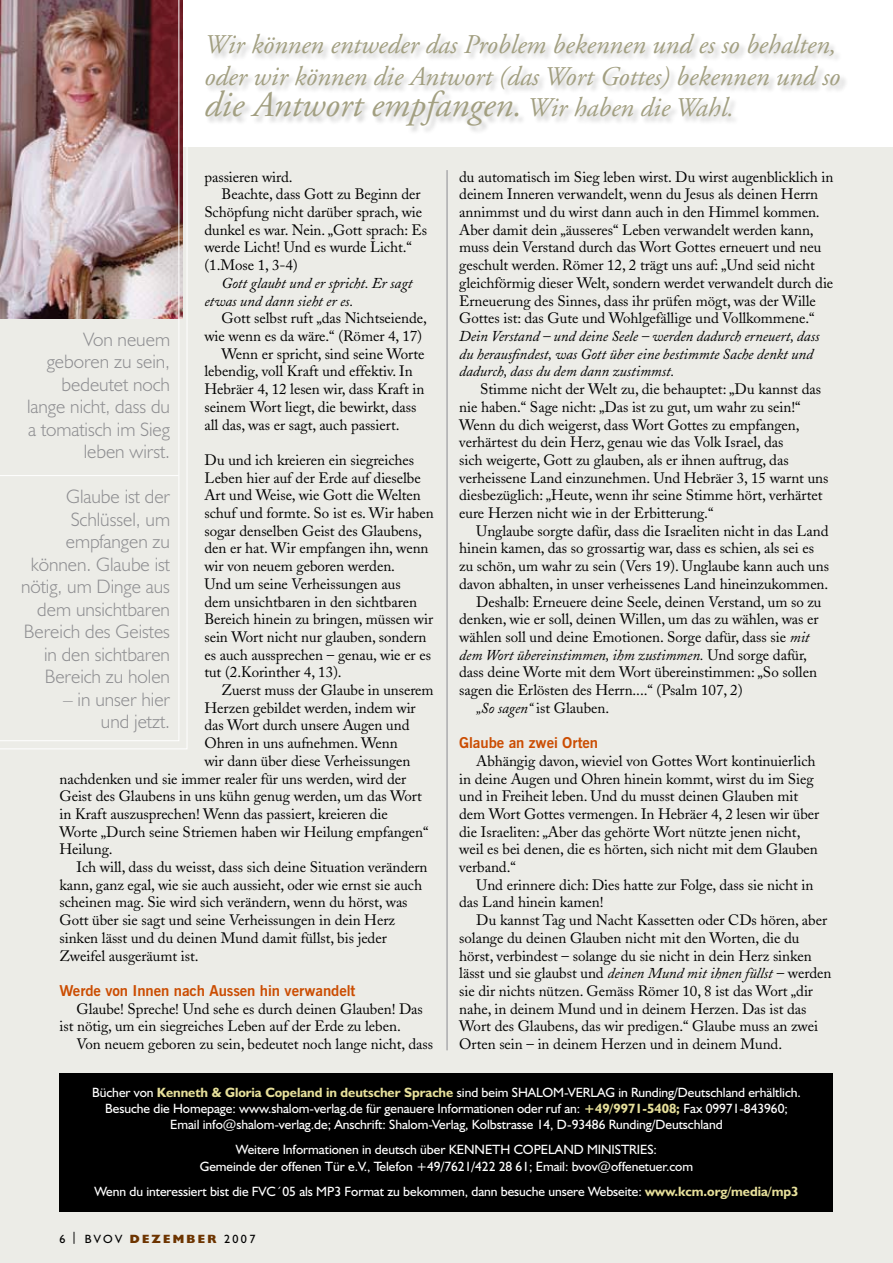
<style>
.page{position:relative;width:893px;height:1263px;background:#fff}
.page>*{position:absolute;margin:0;border:0;box-sizing:border-box;transform-origin:0 0}
.t1{font:italic 36px "Adobe Garamond";color:#a29f81}
.t2{font:italic 27px/31.5px "Adobe Garamond";color:#a29f81}
.t3{font:300 19.5px/22.5px "Humanist 521 BT";color:#8e8e91;text-align:right}
.t4{font:15px/17.7px "Adobe Caslon";letter-spacing:-.005em;color:#000}
.t5{font:italic 15px/17.7px "Adobe Caslon";letter-spacing:-.005em;color:#000}
.t6{font:700 15px "News Gothic BT";letter-spacing:-.005em;color:#cb4d02}
.t7{font:13.5px/16.2px "Humanist 521 BT";letter-spacing:-.005em;color:#fff}
.t8{font:12px "Humanist 521 BT";letter-spacing:.18em;color:#000}
.s1{font-size:27px}
.s2{font-style:italic}
.s3{font-style:normal}
.s4{font-weight:700;color:#e6df9a}
.s5{font-weight:800;color:#6d3400}
</style>
<div class="page">
<div style="left:0;top:147px;width:893px;height:1116px;background:#ecece7"></div>
<hr style="left:446px;top:170px;width:2px;height:880px;background:#96969b">
<div style="left:60px;top:1074px;width:773px;height:138px;background:#000"></div>
<div style="left:204px;top:33px;width:646px;height:103px;background:#000;opacity:.25"></div>
<svg style="left:0;top:0;width:188px;height:749px"></svg>
<img style="left:0;top:0;width:179px;height:741px">
<hr style="left:0;top:475px;width:179px;height:1px;background:#fff">
<h2 class="t2" style="left:204px;top:30px;width:637px">Wir können entweder das Problem bekennen und es so behalten, oder wir können die Antwort (das Wort Gottes) bekennen und so</h2>
<h1 class="t1" style="left:204px;top:86px;width:531px">die Antwort empfangen. <span class="s1">Wir haben die Wahl.</span></h1>
<p class="t4" style="left:204px;top:168px;width:90px">passieren wird.</p>
<p class="t4" style="left:222px;top:186px;width:201px">Beachte, dass Gott zu Beginn der</p>
<p class="t4" style="left:204px;top:203px;width:219px">Schöpfung nicht darüber sprach, wie</p>
<p class="t4" style="left:204px;top:221px;width:224px">dunkel es war. Nein. „Gott sprach: Es</p>
<p class="t4" style="left:204px;top:239px;width:209px">werde Licht! Und es wurde Licht.“</p>
<p class="t4" style="left:204px;top:256px;width:95px">(1.Mose 1, 3-4)</p>
<p class="t5" style="left:204px;top:275px;width:210px;text-indent:17px">Gott glaubt und er spricht. Er sagt etwas und dann sieht er es.</p>
<p class="t4" style="left:222px;top:310px;width:207px">Gott selbst ruft „das Nichtseiende,</p>
<p class="t4" style="left:204px;top:327px;width:219px">wie wenn es da wäre.“ (Römer 4, 17)</p>
<p class="t4" style="left:222px;top:345px;width:205px">Wenn er spricht, sind seine Worte</p>
<p class="t4" style="left:204px;top:363px;width:210px">lebendig, voll Kraft und effektiv. In</p>
<p class="t4" style="left:204px;top:380px;width:221px">Hebräer 4, 12 lesen wir, dass Kraft in</p>
<p class="t4" style="left:204px;top:398px;width:213px">seinem Wort liegt, die bewirkt, dass</p>
<p class="t4" style="left:204px;top:416px;width:197px">all das, was er sagt, auch passiert.</p>
<p class="t4" style="left:204px;top:451px;width:231px">Du und ich kreieren ein siegreiches Leben hier auf der Erde auf dieselbe Art und Weise, wie Gott die Welten schuf und formte. So ist es. Wir haben sogar denselben Geist des Glaubens, den er hat. Wir empfangen ihn, wenn wir von neuem geboren werden.<br>Und um seine Verheissungen aus<br>dem unsichtbaren in den sichtbaren Bereich hinein zu bringen, müssen wir sein Wort nicht nur glauben, sondern es auch aussprechen – genau, wie er es tut (2.Korinther 4, 13).</p>
<p class="t4" style="left:222px;top:681px;width:214px">Zuerst muss der Glaube in unserem</p>
<p class="t4" style="left:204px;top:699px;width:213px">Herzen gebildet werden, indem wir</p>
<p class="t4" style="left:204px;top:717px;width:207px">das Wort durch unsere Augen und</p>
<p class="t4" style="left:204px;top:734px;width:195px">Ohren in uns aufnehmen. Wenn</p>
<p class="t4" style="left:204px;top:752px;width:208px">wir dann über diese Verheissungen</p>
<p class="t4" style="left:60px;top:770px;width:348px">nachdenken und sie immer realer für uns werden, wird der</p>
<p class="t4" style="left:60px;top:787px;width:364px">Geist des Glaubens in uns kühn genug werden, um das Wort</p>
<p class="t4" style="left:60px;top:805px;width:330px">in Kraft auszusprechen! Wenn das passiert, kreieren die</p>
<p class="t4" style="left:60px;top:823px;width:370px">Worte „Durch seine Striemen haben wir Heilung empfangen“</p>
<p class="t4" style="left:60px;top:841px;width:55px">Heilung.</p>
<p class="t4" style="left:77px;top:858px;width:352px">Ich will, dass du weisst, dass sich deine Situation verändern</p>
<p class="t4" style="left:60px;top:876px;width:364px">kann, ganz egal, wie sie auch aussieht, oder wie ernst sie auch</p>
<p class="t4" style="left:60px;top:894px;width:350px">scheinen mag. Sie wird sich verändern, wenn du hörst, was</p>
<p class="t4" style="left:60px;top:911px;width:337px">Gott über sie sagt und seine Verheissungen in dein Herz</p>
<p class="t4" style="left:60px;top:929px;width:329px">sinken lässt und du deinen Mund damit füllst, bis jeder</p>
<p class="t4" style="left:60px;top:947px;width:141px">Zweifel ausgeräumt ist.</p>
<p class="t6" style="left:60px;top:981px;width:297px">Werde von Innen nach Aussen hin verwandelt</p>
<p class="t4" style="left:60px;top:1000px;width:365px;text-indent:17px">Glaube! Spreche! Und sehe es durch deinen Glauben! Das ist nötig, um ein siegreiches Leben auf der Erde zu leben.</p>
<p class="t4" style="left:77px;top:1035px;width:358px">Von neuem geboren zu sein, bedeutet noch lange nicht, dass</p>
<p class="t4" style="left:459px;top:168px;width:376px">du automatisch im Sieg leben wirst. Du wirst augenblicklich in deinem Inneren verwandelt, wenn du Jesus als deinen Herrn annimmst und du wirst dann auch in den Himmel kommen.<br>Aber damit dein „äusseres“ Leben verwandelt werden kann, muss dein Verstand durch das Wort Gottes erneuert und neu geschult werden. Römer 12, 2 trägt uns auf: „Und seid nicht gleichförmig dieser Welt, sondern werdet verwandelt durch die Erneuerung des Sinnes, dass ihr prüfen mögt, was der Wille Gottes ist: das Gute und Wohlgefällige und Vollkommene.“</p>
<p class="t5" style="left:459px;top:328px;width:362px">Dein Verstand – und deine Seele – werden dadurch erneuert, dass du herausfindest, was Gott über eine bestimmte Sache denkt und dadurch, dass du dem dann zustimmst.</p>
<p class="t4" style="left:459px;top:380px;width:371px;text-indent:21px">Stimme nicht der Welt zu, die behauptet: „Du kannst das nie haben.“ Sage nicht: „Das ist zu gut, um wahr zu sein!“ Wenn du dich weigerst, dass Wort Gottes zu empfangen, verhärtest du dein Herz, genau wie das Volk Israel, das<br>sich weigerte, Gott zu glauben, als er ihnen auftrug, das verheissene Land einzunehmen. Und Hebräer 3, 15 warnt uns diesbezüglich: „Heute, wenn ihr seine Stimme hört, verhärtet eure Herzen nicht wie in der Erbitterung.“</p>
<p class="t4" style="left:476px;top:522px;width:354px">Unglaube sorgte dafür, dass die Israeliten nicht in das Land</p>
<p class="t4" style="left:459px;top:540px;width:356px">hinein kamen, das so grossartig war, dass es schien, als sei es</p>
<p class="t4" style="left:459px;top:557px;width:371px">zu schön, um wahr zu sein (Vers 19). Unglaube kann auch uns</p>
<p class="t4" style="left:459px;top:575px;width:371px">davon abhalten, in unser verheissenes Land hineinzukommen.</p>
<p class="t4" style="left:476px;top:593px;width:347px">Deshalb: Erneuere deine Seele, deinen Verstand, um so zu</p>
<p class="t4" style="left:459px;top:610px;width:361px">denken, wie er soll, deinen Willen, um das zu wählen, was er</p>
<p class="t4" style="left:459px;top:628px;width:352px">wählen soll und deine Emotionen. Sorge dafür, dass sie <span class="s2">mit</span></p>
<p class="t5" style="left:459px;top:646px;width:349px">dem Wort übereinstimmen, ihm zustimmen. <span class="s3">Und sorge dafür,</span></p>
<p class="t4" style="left:459px;top:664px;width:359px">dass deine Worte mit dem Wort übereinstimmen: „So sollen</p>
<p class="t4" style="left:459px;top:681px;width:285px">sagen die Erlösten des Herrn....“ (Psalm 107, 2)</p>
<p class="t4" style="left:476px;top:699px;width:135px"><span class="s2">„So sagen“</span> ist Glauben.</p>
<p class="t6" style="left:459px;top:734px;width:140px">Glaube an zwei Orten</p>
<p class="t4" style="left:459px;top:752px;width:362px;text-indent:17px">Abhängig davon, wieviel von Gottes Wort kontinuierlich in deine Augen und Ohren hinein kommt, wirst du im Sieg und in Freiheit leben. Und du musst deinen Glauben mit dem Wort Gottes vermengen. In Hebräer 4, 2 lesen wir über die Israeliten: „Aber das gehörte Wort nützte jenen nicht, weil es bei denen, die es hörten, sich nicht mit dem Glauben verband.“</p>
<p class="t4" style="left:459px;top:876px;width:356px;text-indent:17px">Und erinnere dich: Dies hatte zur Folge, dass sie nicht in das Land hinein kamen!</p>
<p class="t4" style="left:459px;top:911px;width:374px;text-indent:17px">Du kannst Tag und Nacht Kassetten oder CDs hören, aber solange du deinen Glauben nicht mit den Worten, die du hörst, verbindest – solange du sie nicht in dein Herz sinken lässt und sie glaubst und <span class="s2">deinen Mund mit ihnen füllst</span> – werden sie dir nichts nützen. Gemäss Römer 10, 8 ist das Wort „dir nahe, in deinem Mund und in deinem Herzen. Das ist das Wort des Glaubens, das wir predigen.“ Glaube muss an zwei Orten sein – in deinem Herzen und in deinem Mund.</p>
<p class="t7" style="left:92px;top:1084px;width:710px;text-align:center">Bücher von <span class="s4">Kenneth &amp; Gloria Copeland in deutscher Sprache</span> sind beim SHALOM-VERLAG in Runding/Deutschland erhältlich.<br>Besuche die Homepage: www.shalom-verlag.de für genauere Informationen oder ruf an: <span class="s4">+49/9971-5408;</span> Fax 09971-843 960;<br>Email info@shalom-verlag.de; Anschrift: Shalom-Verlag, Kolbstrasse 14, D-93486 Runding/Deutschland</p>
<p class="t7" style="left:200px;top:1141px;width:459px;text-indent:36px">Weitere Informationen in deutsch über KENNETH COPELAND MINISTRIES:<br>Gemeinde der offenen Tür e.V., Telefon +49/762 1/422</p>
<h3 class="t3" style="left:27px;top:327px;width:144px">Von neuem geboren zu sein, bedeutet noch lange nicht, dass du a tomatisch im Sieg leben wirst.</h3>
<h3 class="t3" style="left:21px;top:485px;width:150px">Glaube ist der<br>Schlüssel, um empfangen zu können. Glaube ist nötig, um Dinge aus dem unsichtbaren<br>Bereich des Geistes in den sichtbaren<br>Bereich zu holen</h3>
<h3 class="t3" style="left:63px;top:687px;width:109px">– in unser hier und jetzt.</h3>
<p class="t7" style="left:94px;top:1153px;width:705px;line-height:25.2px;text-indent:404px">28 61; Email: bvov@offenetuer.com<br>Wenn du interessiert bist die FVC´05 als MP3 Format zu bekommen, dann besuche unsere Webseite: <span class="s4">www.kcm.org/media/mp3</span></p>
<p class="t8" style="left:71px;top:1231px;width:186px">| BVOV <span class="s5">DEZEMBER</span> 2007</p>
</div>
